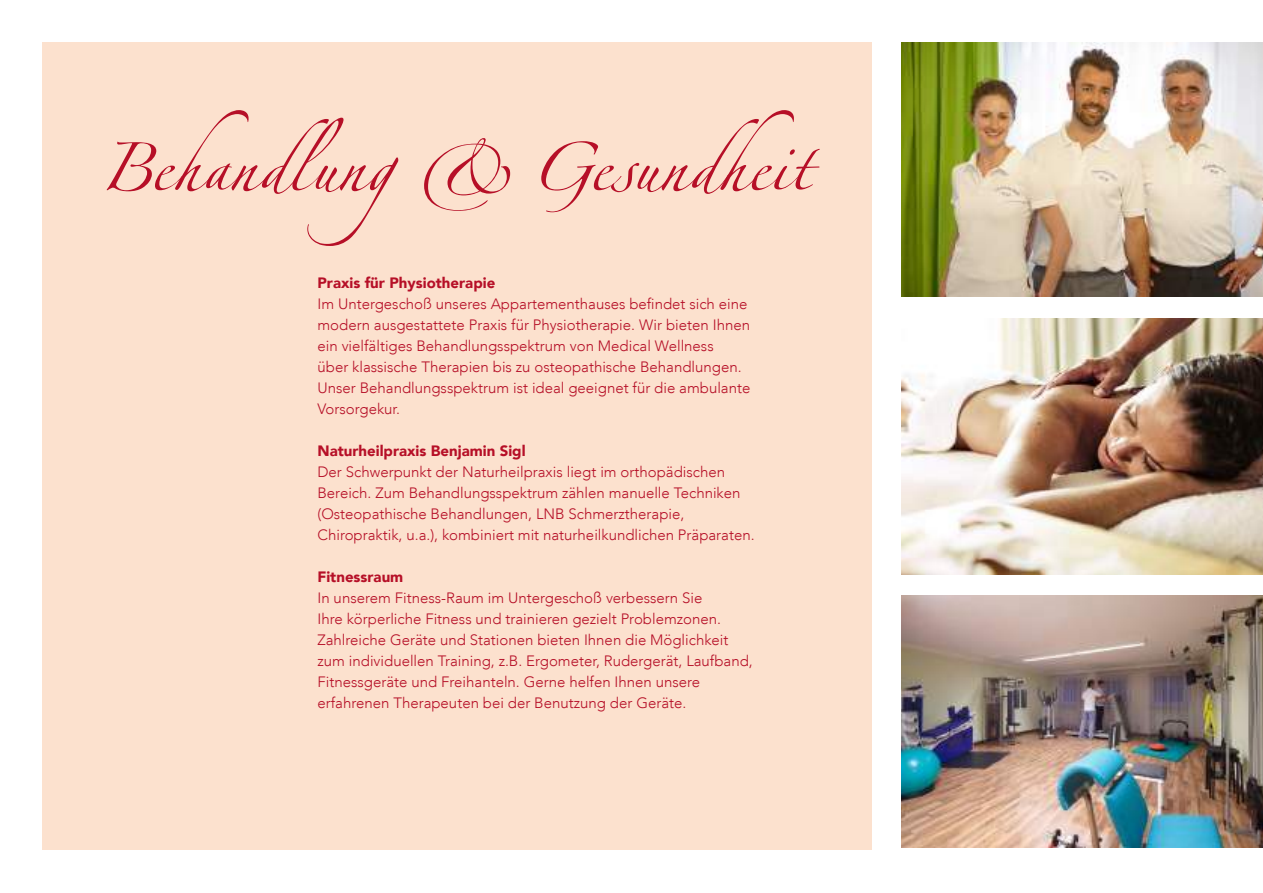
<style>
.page{position:relative;width:1263px;height:893px;background:#fff}
.page>*{position:absolute;margin:0;border:0;box-sizing:border-box;transform-origin:0 0}
.t1{font:108px "Linotype Zapfino One";color:#b60f27}
.t2{font:300 15px/21px "Avenir LT";color:#b60f27}
.t3{font:900 15px "Avenir LT";color:#b60f27}
</style>
<div class="page">
<img style="left:901px;top:43px;width:362px;height:254px">
<img style="left:901px;top:595px;width:362px;height:252px">
<div style="left:43px;top:43px;width:829px;height:807px;background:#fce1ce"></div>
<img style="left:901px;top:319px;width:362px;height:255px">
<h1 class="t1" style="left:100px;top:89px;width:712px">Behandlung&amp; Gesundheit</h1>
<p class="t3" style="left:317px;top:273px;width:179px">Praxis für Physiotherapie</p>
<p class="t2" style="left:317px;top:293px;width:434px">Im Untergeschoß unseres Appartementhauses befindet sich eine modern ausgestattete Praxis für Physiotherapie. Wir bieten Ihnen ein vielfältiges Behandlungsspektrum von Medical Wellness<br>über klassische Therapien bis zu osteopathische Behandlungen.<br>Unser Behandlungsspektrum ist ideal geeignet für die ambulante Vorsorgekur.</p>
<p class="t3" style="left:317px;top:441px;width:210px">Naturheilpraxis Benjamin Sigl</p>
<p class="t2" style="left:317px;top:461px;width:439px">Der Schwerpunkt der Naturheilpraxis liegt im orthopädischen Bereich. Zum Behandlungsspektrum zählen manuelle Techniken (Osteopathische Behandlungen, LNB Schmerztherapie, Chiropraktik, u.a.), kombiniert mit naturheilkundlichen Präparaten.</p>
<p class="t3" style="left:317px;top:567px;width:87px">Fitnessraum</p>
<p class="t2" style="left:317px;top:587px;width:437px">In unserem Fitness-Raum im Untergeschoß verbessern Sie<br>Ihre körperliche Fitness und trainieren gezielt Problemzonen.<br>Zahlreiche Geräte und Stationen bieten Ihnen die Möglichkeit zum individuellen Training, z.B. Ergometer, Rudergerät, Laufband, Fitnessgeräte und Freihanteln. Gerne helfen Ihnen unsere erfahrenen Therapeuten bei der Benutzung der Geräte.</p>
</div>
